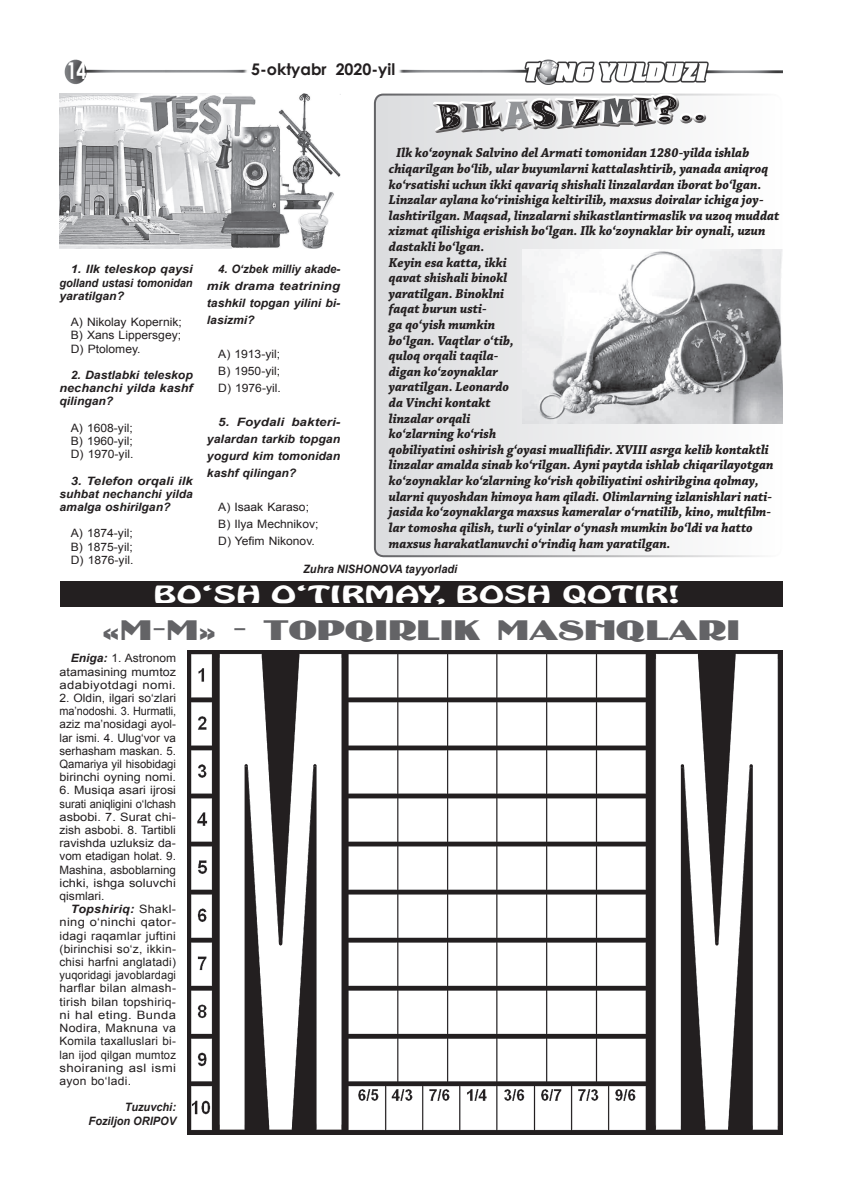
<style>
.page{position:relative;width:842px;height:1191px;background:#fff}
.page>*{position:absolute;margin:0;border:0;box-sizing:border-box;transform-origin:0 0}
.Zag10{font:31.5px "Binner Di";color:#636366;scale:1.43 1}
.t1{font:700 23.1px "Century Gothic";color:#fff;scale:.76 1}
.Osn{font:21px "Hobo Std";color:#fff;scale:1.67 1}
.t2{font:700 16px "Century Gothic";color:#231f20}
.podzag_2{font:italic 700 13.6px/15.6px "Chaparral Pro";color:#231f20;scale:.95 1}
.MATN_2{font:11.6px/13.2px "Arial";color:#231f20;text-align:justify;scale:1.09 1}
.MATN_2-2{font:11.6px/13.2px "Arial";color:#231f20;text-align:justify;scale:1.04 1}
.MATN_2-3{font:11.6px "Arial";color:#231f20;scale:1.05 1}
.MATN_2-4{font:11.6px/13.2px "Arial";color:#231f20;text-align:justify;scale:1.08 1}
.MATN_2-5{font:italic 700 11.6px/17px "Arial";color:#231f20;text-align:justify;scale:1.15 1}
.MATN_2-6{font:italic 700 11.6px/17px "Arial";color:#231f20;text-align:justify}
.MATN_2-7{font:italic 700 11.6px/13.2px "Arial";color:#231f20;text-align:justify;scale:1.13 1}
.MATN_2-8{font:italic 700 11.6px/13.2px "Arial";color:#231f20;text-align:justify;scale:1.1 1}
.MATN_2-9{font:italic 700 11.6px/13.2px "Arial";color:#231f20;text-align:justify;scale:1.05 1}
.familiya_2{font:italic 700 11.6px "Arial";color:#231f20;scale:.95 1}
.s1{font-weight:700;font-style:italic}
</style>
<div class="page">
<img style="left:64px;top:59px;width:718px;height:26px">
<div style="left:242px;top:53px;width:162px;height:35px;background:#fff"></div>
<div style="left:375px;top:95px;width:406px;height:461px;background:linear-gradient(to right,#dcdddf,#fdfdfd);border-radius:9px"></div>
<div style="left:60px;top:581px;width:722px;height:26px;background:#231f20"></div>
<img style="left:60px;top:94px;width:280px;height:154px">
<img style="left:187px;top:650px;width:595px;height:484px">
<svg style="left:429px;top:93px;width:280px;height:44px"></svg>
<img style="left:522px;top:250px;width:260px;height:173px">
<h2 class="t1" style="left:67px;top:53px;width:27px">14</h2>
<p class="t2" style="left:251px;top:57px;width:145px">5-oktyabr 2020-yil</p>
<p class="MATN_2-8" style="left:60px;top:263px;width:123px;text-indent:11px">1. Ilk teleskop qaysi golland ustasi tomonidan yaratilgan?</p>
<p class="MATN_2-3" style="left:71px;top:314px;width:107px">A) Nikolay Kopernik;</p>
<p class="MATN_2-3" style="left:71px;top:328px;width:107px">B) Xans Lippersgey;</p>
<p class="MATN_2-3" style="left:71px;top:341px;width:68px">D) Ptolomey.</p>
<p class="MATN_2-9" style="left:60px;top:369px;width:128px;text-indent:11px">2. Dastlabki teleskop nechanchi yilda kashf qilingan?</p>
<p class="MATN_2-3" style="left:71px;top:420px;width:60px">A) 1608-yil;</p>
<p class="MATN_2-3" style="left:71px;top:433px;width:60px">B) 1960-yil;</p>
<p class="MATN_2-3" style="left:71px;top:446px;width:61px">D) 1970-yil.</p>
<p class="MATN_2-7" style="left:60px;top:474px;width:119px;text-indent:11px">3. Telefon orqali ilk suhbat nechanchi yilda amalga oshirilgan?</p>
<p class="MATN_2-3" style="left:71px;top:526px;width:60px">A) 1874-yil;</p>
<p class="MATN_2-3" style="left:71px;top:539px;width:60px">B) 1875-yil;</p>
<p class="MATN_2-3" style="left:71px;top:552px;width:61px">D) 1876-yil.</p>
<p class="podzag_2" style="left:389px;top:146px;width:412px;text-indent:8px">Ilk ko‘zoynak Salvino del Armati tomonidan 1280-yilda ishlab chiqarilgan bo‘lib, ular buyumlarni kattalashtirib, yanada aniqroq ko‘rsatishi uchun ikki qavariq shishali linzalardan iborat bo‘lgan.<br>Linzalar aylana ko‘rinishiga keltirilib, maxsus doiralar ichiga joy&shy;lashtirilgan. Maqsad, linzalarni shikastlantirmaslik va uzoq muddat xizmat qilishiga erishish bo‘lgan. Ilk ko‘zoynaklar bir oynali, uzun dastakli bo‘lgan.<br>Keyin esa katta, ikki<br>qavat shishali binokl<br>yaratilgan. Binoklni<br>faqat burun usti-<br>ga qo‘yish mumkin<br>bo‘lgan. Vaqtlar o‘tib,<br>quloq orqali taqila-<br>digan ko‘zoynaklar<br>yaratilgan. Leonardo<br>da Vinchi kontakt<br>linzalar orqali<br>ko‘zlarning ko‘rish<br>qobiliyatini oshirish g‘oyasi muallifidir. XVIII asrga kelib kontaktli linzalar amalda sinab ko‘rilgan. Ayni paytda ishlab chiqarilayotgan ko‘zoynaklar ko‘zlarning ko‘rish qobiliyatini oshiribgina qolmay, ularni quyoshdan himoya ham qiladi. Olimlarning izlanishlari nati&shy;jasida ko‘zoynaklarga maxsus kameralar o‘rnatilib, kino, multfilm&shy;lar tomosha qilish, turli o‘yinlar o‘ynash mumkin bo‘ldi va hatto maxsus harakatlanuvchi o‘rindiq ham yaratilgan.</p>
<p class="familiya_2" style="left:303px;top:561px;width:164px">Zuhra NISHONOVA tayyorladi</p>
<p class="MATN_2-6" style="left:207px;top:261px;width:135px;text-indent:11px">4. O‘zbek milliy akade&shy;mik drama teatrining tashkil topgan yilini bi&shy;lasizmi?</p>
<p class="MATN_2-3" style="left:218px;top:347px;width:60px">A) 1913-yil;</p>
<p class="MATN_2-3" style="left:218px;top:364px;width:60px">B) 1950-yil;</p>
<p class="MATN_2-3" style="left:218px;top:381px;width:61px">D) 1976-yil.</p>
<p class="MATN_2-5" style="left:207px;top:414px;width:117px;text-indent:11px">5. Foydali bakteri&shy;yalardan tarkib topgan yogurd kim tomonidan kashf qilingan?</p>
<p class="MATN_2-3" style="left:218px;top:500px;width:88px">A) Isaak Karaso;</p>
<p class="MATN_2-3" style="left:218px;top:517px;width:97px">B) Ilya Mechnikov;</p>
<p class="MATN_2-3" style="left:218px;top:534px;width:94px">D) Yefim Nikonov.</p>
<p class="Osn" style="left:154px;top:579px;width:317px">BO‘SH O‘TIRMAY, BOSH QOTIR!</p>
<p class="Zag10" style="left:102px;top:612px;width:448px">«M–M» – TOPQIRLIK MASHQLARI</p>
<p class="MATN_2-2" style="left:60px;top:652px;width:114px;text-indent:11px"><span class="s1">Eniga:</span> 1. Astronom atamasining mumtoz adabiyotdagi nomi.</p>
<p class="MATN_2-2" style="left:60px;top:691px;width:114px">2. Oldin, ilgari so‘zlari ma’nodoshi. 3. Hurmatli, aziz ma’nosidagi ayol&shy;lar ismi. 4. Ulug‘vor va serhasham maskan. 5.<br>Qamariya yil hisobidagi birinchi oyning nomi.</p>
<p class="MATN_2-4" style="left:60px;top:784px;width:109px">6. Musiqa asari ijrosi surati aniqligini o‘lchash asbobi. 7. Surat chi&shy;zish asbobi. 8. Tartibli ravishda uzluksiz da&shy;vom etadigan holat. 9.<br>Mashina, asboblarning ichki, ishga soluvchi qismlari.</p>
<p class="MATN_2" style="left:60px;top:902px;width:108px;text-indent:11px"><span class="s1">Topshiriq:</span> Shakl&shy;ning o‘ninchi qator&shy;idagi raqamlar juftini (birinchisi so‘z, ikkin&shy;chisi harfni anglatadi) yuqoridagi javoblardagi harflar bilan almash&shy;tirish bilan topshiriq&shy;ni hal eting. Bunda Nodira, Maknuna va Komila taxalluslari bi&shy;lan ijod qilgan mumtoz shoiraning asl ismi ayon bo‘ladi.</p>
<p class="familiya_2" style="left:125px;top:1099px;width:55px">Tuzuvchi:</p>
<p class="familiya_2" style="left:89px;top:1112px;width:94px">Foziljon ORIPOV</p>
</div>
